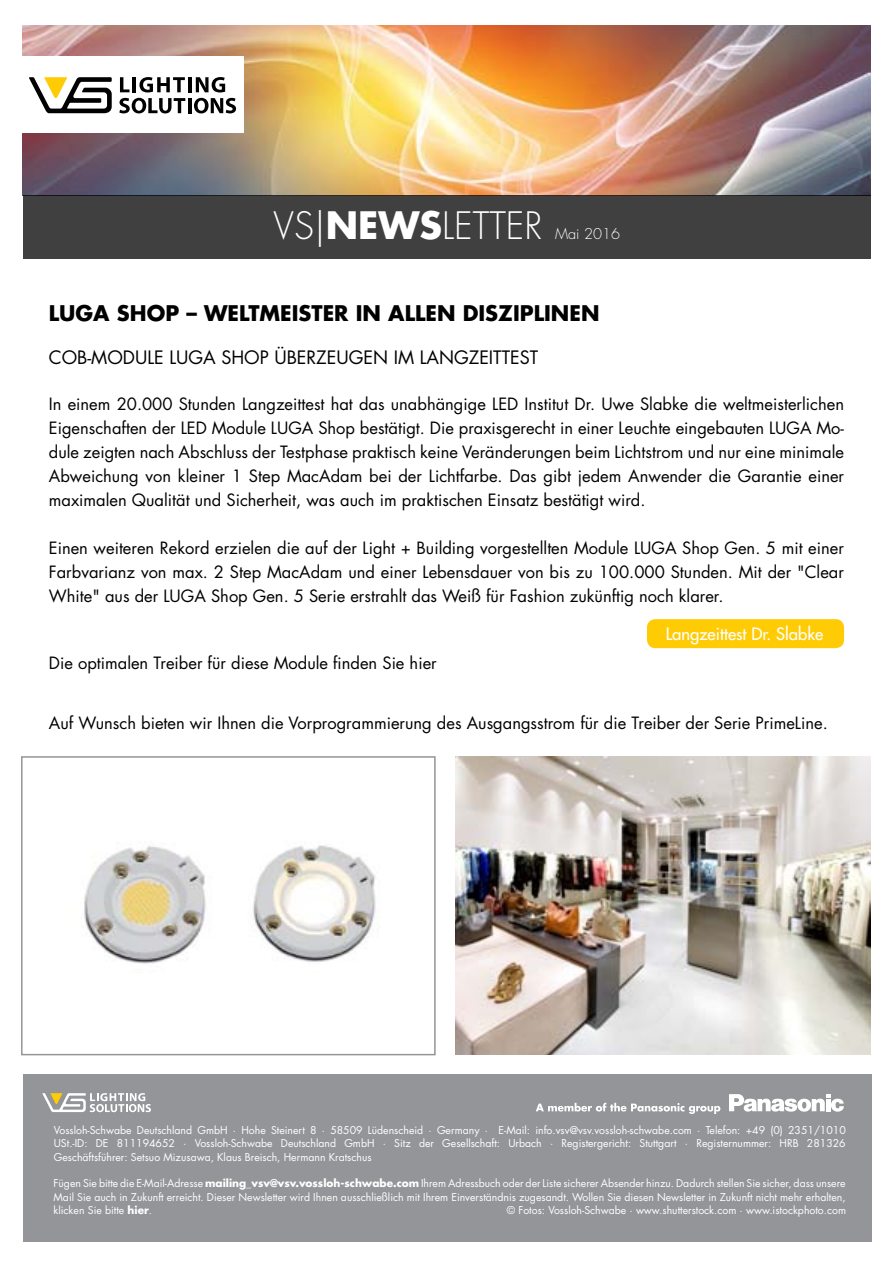
<style>
.page{position:relative;width:893px;height:1263px;background:#fff}
.page>*{position:absolute;margin:0;border:0;box-sizing:border-box;transform-origin:0 0}
.t1{font:300 36.75px "Futura";color:#fff}
.Headline_schwarz{font:700 21px "Futura";color:#000}
.Subline_schwarz{font:18px "Futura";color:#000}
.t2{font:16.65px "Futura";color:#fff}
.Bodytext_schwarz{font:16.5px/24px "Futura";color:#000;text-align:justify}
.Bodytext{font:16.5px "Futura";color:#000}
.t3{font:300 14.55px "Futura";color:#fff}
.t4{font:10.5px/13.5px "Futura";color:#fff;text-align:justify}
.s1{font-weight:700}
</style>
<div class="page">
<div style="left:23px;top:1074px;width:848px;height:167px;background:#939598"></div>
<svg style="left:42px;top:1093px;width:109px;height:19px"></svg>
<svg style="left:536px;top:1103px;width:184px;height:11px"></svg>
<svg style="left:729px;top:1094px;width:115px;height:18px"></svg>
<img style="left:23px;top:26px;width:848px;height:170px">
<div style="left:22px;top:56px;width:222px;height:77px;background:#fff"></div>
<svg style="left:29px;top:77px;width:83px;height:36px"></svg>
<svg style="left:120px;top:77px;width:10px;height:15px"></svg>
<svg style="left:196px;top:77px;width:29px;height:15px"></svg>
<svg style="left:139px;top:77px;width:46px;height:15px"></svg>
<hr style="left:133px;top:77px;width:3px;height:15px;background:#000">
<hr style="left:188px;top:77px;width:4px;height:15px;background:#000">
<svg style="left:194px;top:98px;width:42px;height:15px"></svg>
<hr style="left:188px;top:98px;width:4px;height:15px;background:#000">
<svg style="left:119px;top:98px;width:66px;height:15px"></svg>
<div style="left:23px;top:196px;width:848px;height:63px;background:#404040"></div>
<img style="left:455px;top:757px;width:415px;height:297px">
<img style="left:84px;top:845px;width:292px;height:119px">
<div style="left:21px;top:756px;width:415px;height:299px;border:2px solid #939598"></div>
<div style="left:647px;top:619px;width:197px;height:29px;background:#ffcb05;border-radius:9px"></div>
<h1 class="t1" style="left:274px;top:203px;width:270px">VS|<span class="s1">NEWS</span>LETTER</h1>
<h3 class="t3" style="left:555px;top:225px;width:66px">Mai 2016</h3>
<p class="Headline_schwarz" style="left:49px;top:299px;width:552px">LUGA SHOP – WELTMEISTER IN ALLEN DISZIPLINEN</p>
<p class="Subline_schwarz" style="left:49px;top:346px;width:491px">COB-MODULE LUGA SHOP ÜBERZEUGEN IM LANGZEITTEST</p>
<p class="Bodytext_schwarz" style="left:49px;top:392px;width:797px">In einem 20.000 Stunden Langzeittest hat das unabhängige LED Institut Dr. Uwe Slabke die weltmeisterlichen Eigenschaften der LED Module LUGA Shop bestätigt. Die praxisgerecht in einer Leuchte eingebauten LUGA Mo&shy;dule zeigten nach Abschluss der Testphase praktisch keine Veränderungen beim Lichtstrom und nur eine minimale Abweichung von kleiner 1 Step MacAdam bei der Lichtfarbe. Das gibt jedem Anwender die Garantie einer maximalen Qualität und Sicherheit, was auch im praktischen Einsatz bestätigt wird.</p>
<p class="Bodytext_schwarz" style="left:49px;top:536px;width:797px">Einen weiteren Rekord erzielen die auf der Light + Building vorgestellten Module LUGA Shop Gen. 5 mit einer Farbvarianz von max. 2 Step MacAdam und einer Lebensdauer von bis zu 100.000 Stunden. Mit der "Clear White" aus der LUGA Shop Gen. 5 Serie erstrahlt das Weiß für Fashion zukünftig noch klarer.</p>
<p class="Bodytext" style="left:49px;top:653px;width:389px">Die optimalen Treiber für diese Module finden Sie hier</p>
<p class="t2" style="left:666px;top:623px;width:159px">Langzeittest Dr. Slabke</p>
<p class="Bodytext" style="left:49px;top:712px;width:780px">Auf Wunsch bieten wir Ihnen die Vorprogrammierung des Ausgangsstrom für die Treiber der Serie PrimeLine.</p>
<p class="t4" style="left:54px;top:1123px;width:794px">Vossloh-Schwabe Deutschland GmbH · Hohe Steinert 8 · 58509 Lüdenscheid · Germany · E-Mail: info.vsv@vsv.vossloh-schwabe.com · Telefon: +49 (0) 2351/1010<br>USt.-ID: DE 811194652 · Vossloh-Schwabe Deutschland GmbH · Sitz der Gesellschaft: Urbach · Registergericht: Stuttgart · Registernummer: HRB 281326<br>Geschäftsführer: Setsuo Mizusawa, Klaus Breisch, Hermann Kratschus</p>
<p class="t4" style="left:54px;top:1177px;width:793px">Fügen Sie bitte die E-Mail-Adresse <span class="s1">mailing_vsv@vsv.vossloh-schwabe.com</span> Ihrem Adressbuch oder der Liste sicherer Absender hinzu. Dadurch stellen Sie sicher, dass unsere Mail Sie auch in Zukunft erreicht. Dieser Newsletter wird Ihnen ausschließlich mit Ihrem Einverständnis zugesandt. Wollen Sie diesen Newsletter in Zukunft nicht mehr erhalten, klicken Sie bitte <span class="s1">hier</span>.</p>
<p class="t4" style="left:507px;top:1204px;width:341px">© Fotos: Vossloh-Schwabe · www.shutterstock.com · www.istockphoto.com</p>
</div>
